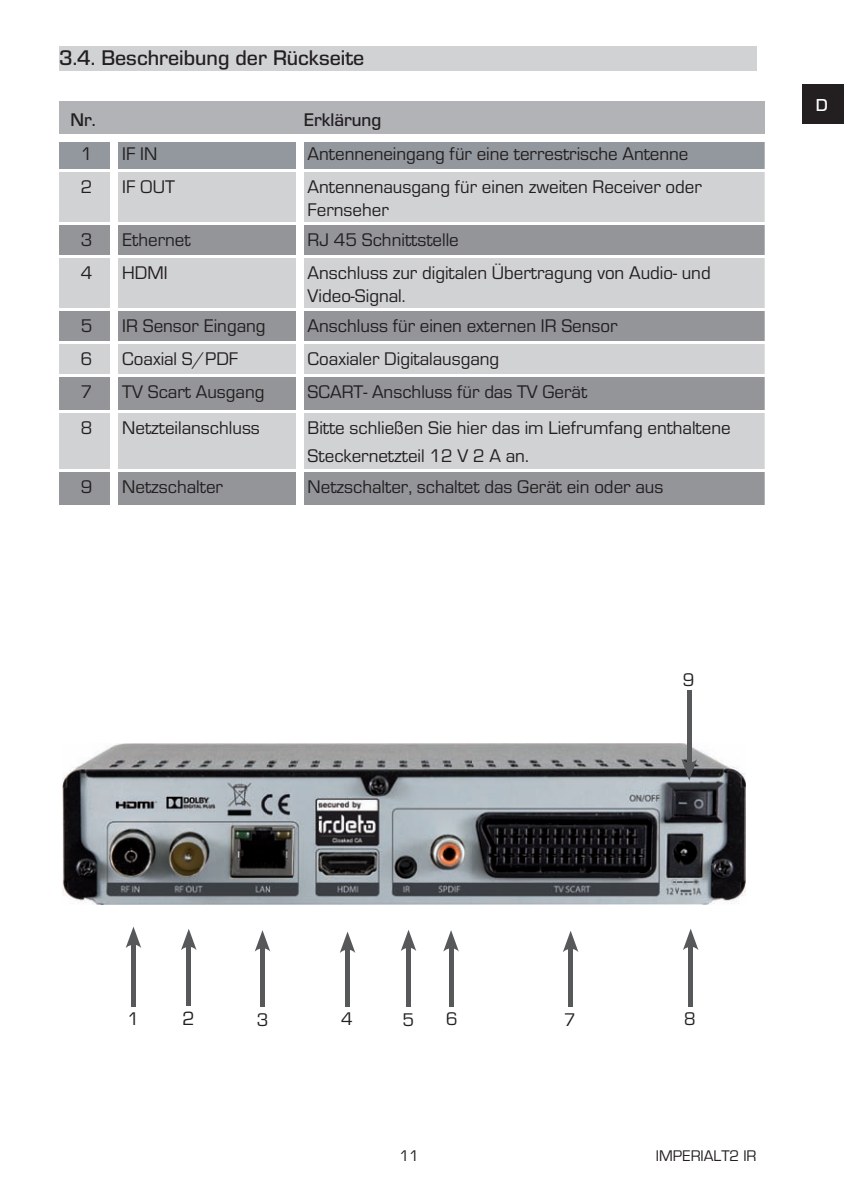
<style>
.page{position:relative;width:844px;height:1196px;background:#fff}
.page>*{position:absolute;margin:0;border:0;box-sizing:border-box;transform-origin:0 0}
.t1{font:500 22px "Eurostile OT";color:#231f20}
.t2{font:20px "Eurostile OT";color:#231f20}
.t3{font:19px/22.8px "Eurostile OT";color:#231f20}
.t4{font:500 19px "Eurostile OT";color:#231f20}
.t5{font:500 18px "Eurostile OT";color:#fff}
.t6{font:16px "Eurostile OT";color:#231f20}
</style>
<div class="page">
<div style="left:802px;top:85px;width:42px;height:39px;background:#231f20"></div>
<div style="left:59px;top:46px;width:697px;height:24px;background:#d1d2d4"></div>
<div style="left:59px;top:101px;width:705px;height:37px;background:#b2b3b7"></div>
<svg style="left:59px;top:142px;width:705px;height:80px;background:#bcbec2"></svg>
<div style="left:59px;top:225px;width:51px;height:280px;background:#939598"></div>
<div style="left:118px;top:225px;width:646px;height:280px;background:#939598"></div>
<div style="left:59px;top:256px;width:55px;height:53px;background:#d1d2d4"></div>
<div style="left:118px;top:257px;width:646px;height:51px;background:#d1d2d4"></div>
<div style="left:59px;top:343px;width:705px;height:31px;background:#d1d2d4"></div>
<div style="left:59px;top:413px;width:705px;height:56px;background:#d1d2d4"></div>
<div style="left:59px;top:134px;width:55px;height:7px;background:#fff"></div>
<div style="left:114px;top:134px;width:186px;height:7px;background:#fff"></div>
<div style="left:111px;top:141px;width:7px;height:28px;background:#fff"></div>
<div style="left:300px;top:134px;width:464px;height:7px;background:#fff"></div>
<div style="left:296px;top:141px;width:7px;height:28px;background:#fff"></div>
<div style="left:111px;top:171px;width:7px;height:52px;background:#fff"></div>
<div style="left:296px;top:171px;width:7px;height:52px;background:#fff"></div>
<div style="left:296px;top:225px;width:7px;height:30px;background:#fff"></div>
<div style="left:111px;top:257px;width:7px;height:51px;background:#fff"></div>
<div style="left:296px;top:257px;width:7px;height:51px;background:#fff"></div>
<div style="left:296px;top:310px;width:7px;height:31px;background:#fff"></div>
<div style="left:111px;top:343px;width:7px;height:31px;background:#fff"></div>
<div style="left:296px;top:343px;width:7px;height:31px;background:#fff"></div>
<div style="left:296px;top:376px;width:7px;height:35px;background:#fff"></div>
<div style="left:111px;top:413px;width:7px;height:56px;background:#fff"></div>
<div style="left:296px;top:413px;width:7px;height:56px;background:#fff"></div>
<div style="left:296px;top:471px;width:7px;height:35px;background:#fff"></div>
<hr style="left:59px;top:169px;width:55px;height:2px;background:#fff">
<hr style="left:114px;top:169px;width:186px;height:2px;background:#fff">
<hr style="left:300px;top:169px;width:464px;height:2px;background:#fff">
<hr style="left:59px;top:255px;width:55px;height:2px;background:#fff">
<hr style="left:114px;top:255px;width:186px;height:2px;background:#fff">
<hr style="left:300px;top:255px;width:464px;height:2px;background:#fff">
<hr style="left:59px;top:308px;width:55px;height:2px;background:#fff">
<hr style="left:114px;top:308px;width:186px;height:2px;background:#fff">
<hr style="left:300px;top:308px;width:464px;height:2px;background:#fff">
<hr style="left:59px;top:341px;width:55px;height:2px;background:#fff">
<hr style="left:114px;top:341px;width:186px;height:2px;background:#fff">
<hr style="left:300px;top:341px;width:464px;height:2px;background:#fff">
<hr style="left:59px;top:374px;width:55px;height:2px;background:#fff">
<hr style="left:114px;top:374px;width:186px;height:2px;background:#fff">
<hr style="left:300px;top:374px;width:464px;height:2px;background:#fff">
<hr style="left:59px;top:411px;width:55px;height:2px;background:#fff">
<hr style="left:114px;top:411px;width:186px;height:2px;background:#fff">
<hr style="left:300px;top:411px;width:464px;height:2px;background:#fff">
<hr style="left:59px;top:469px;width:55px;height:2px;background:#fff">
<hr style="left:114px;top:469px;width:186px;height:2px;background:#fff">
<hr style="left:300px;top:469px;width:464px;height:2px;background:#fff">
<img style="left:62px;top:743px;width:684px;height:161px">
<hr style="left:131px;top:940px;width:4px;height:67px;background:#57585a">
<svg style="left:126px;top:927px;width:15px;height:20px"></svg>
<hr style="left:260px;top:943px;width:4px;height:63px;background:#57585a">
<svg style="left:255px;top:930px;width:15px;height:21px"></svg>
<hr style="left:187px;top:942px;width:4px;height:63px;background:#57585a">
<svg style="left:181px;top:929px;width:16px;height:21px"></svg>
<hr style="left:406px;top:943px;width:4px;height:63px;background:#57585a">
<svg style="left:401px;top:930px;width:15px;height:20px"></svg>
<hr style="left:687px;top:690px;width:4px;height:76px;background:#57585a">
<svg style="left:681px;top:759px;width:16px;height:21px"></svg>
<hr style="left:449px;top:943px;width:4px;height:62px;background:#57585a">
<svg style="left:443px;top:930px;width:16px;height:21px"></svg>
<hr style="left:345px;top:945px;width:4px;height:62px;background:#57585a">
<svg style="left:340px;top:931px;width:15px;height:21px"></svg>
<hr style="left:568px;top:944px;width:4px;height:62px;background:#57585a">
<svg style="left:563px;top:931px;width:15px;height:21px"></svg>
<hr style="left:688px;top:942px;width:4px;height:64px;background:#57585a">
<svg style="left:683px;top:929px;width:15px;height:21px"></svg>
<p class="t1" style="left:59px;top:45px;width:307px">3.4. Beschreibung der rückseite</p>
<p class="t4" style="left:70px;top:110px;width:27px">nr.</p>
<p class="t4" style="left:304px;top:110px;width:79px">erklärung</p>
<p class="t3" style="left:81px;top:143px;width:13px">1</p>
<p class="t3" style="left:122px;top:143px;width:36px">IF IN</p>
<p class="t3" style="left:308px;top:143px;width:382px">Antenneneingang für eine terrestrische Antenne</p>
<p class="t3" style="left:81px;top:175px;width:13px">2</p>
<p class="t3" style="left:122px;top:175px;width:54px">IF OUT</p>
<p class="t3" style="left:308px;top:175px;width:396px">Antennenausgang für einen zweiten Receiver oder<br>Fernseher</p>
<p class="t3" style="left:81px;top:228px;width:13px">3</p>
<p class="t3" style="left:122px;top:228px;width:70px">Ethernet</p>
<p class="t3" style="left:308px;top:228px;width:153px">RJ 45 Schnittstelle</p>
<p class="t3" style="left:81px;top:261px;width:13px">4</p>
<p class="t3" style="left:122px;top:261px;width:47px">HDMI</p>
<p class="t3" style="left:308px;top:261px;width:404px">Anschluss zur digitalen Übertragung von Audio- und<br>Video-Signal.</p>
<p class="t3" style="left:81px;top:314px;width:13px">5</p>
<p class="t3" style="left:122px;top:314px;width:145px">IR Sensor Eingang</p>
<p class="t3" style="left:308px;top:314px;width:311px">Anschluss für einen externen IR Sensor</p>
<p class="t3" style="left:81px;top:347px;width:13px">6</p>
<p class="t3" style="left:122px;top:347px;width:117px">Coaxial S/PDF</p>
<p class="t3" style="left:308px;top:347px;width:193px">Coaxialer Digitalausgang</p>
<p class="t3" style="left:81px;top:380px;width:13px">7</p>
<p class="t3" style="left:122px;top:380px;width:144px">TV Scart Ausgang</p>
<p class="t3" style="left:308px;top:380px;width:281px">SCART- Anschluss für das TV Gerät</p>
<p class="t3" style="left:81px;top:417px;width:13px">8</p>
<p class="t3" style="left:122px;top:417px;width:139px">Netzteilanschluss</p>
<p class="t3" style="left:308px;top:414px;width:424px;line-height:28px">Bitte schließen Sie hier das im Liefrumfang enthaltene<br>Steckernetzteil 12 V 2 A an.</p>
<p class="t3" style="left:81px;top:475px;width:13px">9</p>
<p class="t3" style="left:122px;top:475px;width:102px">Netzschalter</p>
<p class="t3" style="left:308px;top:475px;width:357px">Netzschalter, schaltet das Gerät ein oder aus</p>
<p class="t3" style="left:683px;top:668px;width:13px">9</p>
<p class="t5" style="left:816px;top:95px;width:14px">D</p>
<p class="t2" style="left:182px;top:1006px;width:14px">2</p>
<p class="t3" style="left:446px;top:1007px;width:13px">6</p>
<p class="t3" style="left:564px;top:1008px;width:13px">7</p>
<p class="t3" style="left:127px;top:1007px;width:13px">1</p>
<p class="t3" style="left:257px;top:1008px;width:13px">3</p>
<p class="t3" style="left:341px;top:1007px;width:13px">4</p>
<p class="t3" style="left:402px;top:1008px;width:13px">5</p>
<p class="t3" style="left:684px;top:1007px;width:13px">8</p>
<p class="t6" style="left:399px;top:1146px;width:21px">11</p>
<p class="t6" style="left:656px;top:1146px;width:102px">IMPERIALT2 IR</p>
</div>
